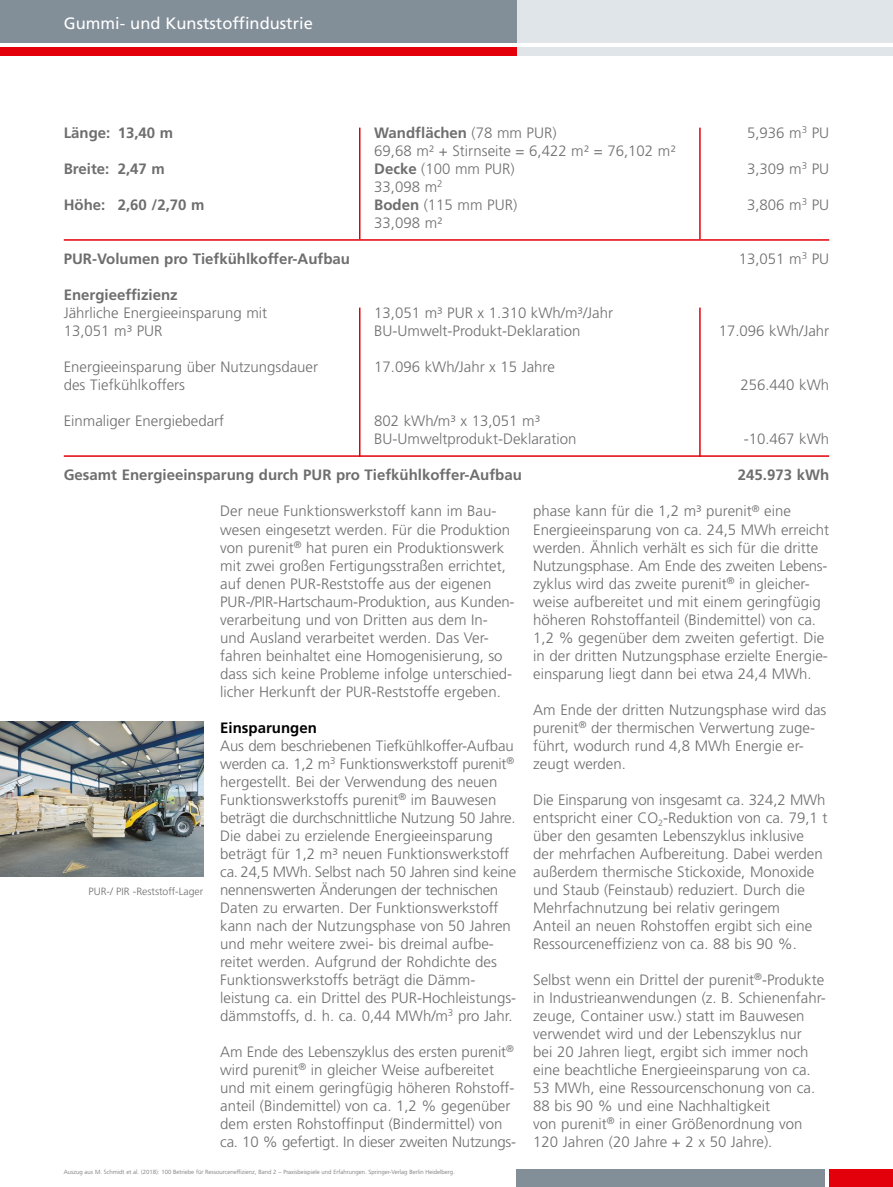
<style>
.page{position:relative;width:893px;height:1187px;background:#fff}
.page>*{position:absolute;margin:0;border:0;box-sizing:border-box;transform-origin:0 0}
.t1{font:16.5px "Frutiger LT Std";color:#fff}
.Fließtext_100{font:300 15px/18px "Frutiger LT Std";color:#6e6e6e}
.Zwischenhead_100{font:700 15px "Frutiger LT Std";color:#6e6e6e}
.Zwischenhead_100-2{font:300 15px "Frutiger LT Std";color:#6e6e6e}
.Fließtext_100-2{font:700 15px "Frutiger LT Std";color:#6e6e6e}
.Zwischenhead_100-3{font:700 15px "Frutiger LT Std";color:#000}
.Bildunterschriften_1{font:300 10.5px "Frutiger LT Std";color:#6e6e6e}
.t2{font:300 6px "Frutiger LT Std";color:#6e6e6e}
.s1{font-weight:300}
.s2{font-weight:700}
</style>
<div class="page">
<div style="left:516px;top:0;width:377px;height:43px;background:#dfe5e8"></div>
<div style="left:516px;top:47px;width:377px;height:8px;background:#dfe5e8"></div>
<div style="left:0;top:0;width:516px;height:43px;background:#828e98"></div>
<div style="left:0;top:47px;width:516px;height:8px;background:#e3000b"></div>
<div style="left:516px;top:1169px;width:309px;height:17px;background:#828e98"></div>
<div style="left:829px;top:1169px;width:64px;height:17px;background:#e3000b"></div>
<hr style="left:64px;top:239px;width:765px;height:2px;background:#e3000b">
<hr style="left:359px;top:128px;width:1px;height:111px;background:#e3000b">
<hr style="left:699px;top:128px;width:2px;height:111px;background:#e3000b">
<hr style="left:359px;top:307px;width:1px;height:150px;background:#e3000b">
<hr style="left:699px;top:307px;width:2px;height:150px;background:#e3000b">
<hr style="left:64px;top:455px;width:765px;height:2px;background:#e3000b">
<img style="left:0;top:721px;width:203px;height:155px">
<p class="t1" style="left:64px;top:14px;width:251px">Gummi- und Kunststoffindustrie</p>
<p class="Zwischenhead_100" style="left:64px;top:124px;width:111px">Länge: 13,40 m</p>
<p class="Zwischenhead_100" style="left:64px;top:160px;width:103px">Breite: 2,47 m</p>
<p class="Zwischenhead_100" style="left:64px;top:196px;width:142px">Höhe: 2,60 /2,70 m</p>
<p class="Fließtext_100-2" style="left:374px;top:124px;width:184px">Wandflächen <span class="s1">(78 mm PUR)</span></p>
<p class="Fließtext_100" style="left:374px;top:142px;width:303px">69,68 m² + Stirnseite = 6,422 m² = 76,102 m²</p>
<p class="Fließtext_100" style="left:374px;top:160px;width:142px"><span class="s2">Decke</span> (100 mm PUR)</p>
<p class="Fließtext_100" style="left:374px;top:178px;width:70px">33,098 m<sup>2</sup></p>
<p class="Fließtext_100" style="left:374px;top:196px;width:144px"><span class="s2">Boden</span> (115 mm PUR)</p>
<p class="Fließtext_100" style="left:374px;top:214px;width:70px">33,098 m²</p>
<p class="Zwischenhead_100" style="left:64px;top:250px;width:288px">PUR-Volumen pro Tiefkühlkoffer-Aufbau</p>
<p class="Zwischenhead_100" style="left:64px;top:286px;width:115px">Energieeffizienz</p>
<p class="Zwischenhead_100-2" style="left:64px;top:305px;width:205px">Jährliche Energieeinsparung mit</p>
<p class="Zwischenhead_100-2" style="left:64px;top:323px;width:100px">13,051 m³ PUR</p>
<p class="Zwischenhead_100-2" style="left:64px;top:359px;width:256px">Energieeinsparung über Nutzungsdauer</p>
<p class="Zwischenhead_100-2" style="left:64px;top:377px;width:123px">des Tiefkühlkoffers</p>
<p class="Zwischenhead_100-2" style="left:64px;top:413px;width:162px">Einmaliger Energiebedarf</p>
<p class="Fließtext_100" style="left:374px;top:304px;width:240px">13,051 m³ PUR x 1.310 kWh/m³/Jahr</p>
<p class="Fließtext_100" style="left:374px;top:322px;width:208px">BU-Umwelt-Produkt-Deklaration</p>
<p class="Fließtext_100" style="left:374px;top:358px;width:182px">17.096 kWh/Jahr x 15 Jahre</p>
<p class="Fließtext_100" style="left:374px;top:412px;width:167px">802 kWh/m³ x 13,051 m³</p>
<p class="Fließtext_100" style="left:374px;top:430px;width:204px">BU-Umweltprodukt-Deklaration</p>
<p class="Zwischenhead_100" style="left:64px;top:466px;width:460px">Gesamt Energieeinsparung durch PUR pro Tiefkühlkoffer-Aufbau</p>
<p class="Fließtext_100" style="left:747px;top:124px;width:84px">5,936 m<sup>3</sup> PU</p>
<p class="Fließtext_100" style="left:747px;top:160px;width:84px">3,309 m<sup>3</sup> PU</p>
<p class="Fließtext_100" style="left:747px;top:196px;width:84px">3,806 m<sup>3</sup> PU</p>
<p class="Fließtext_100" style="left:739px;top:250px;width:92px">13,051 m<sup>3</sup> PU</p>
<p class="Fließtext_100" style="left:719px;top:322px;width:112px">17.096 kWh/Jahr</p>
<p class="Fließtext_100" style="left:740px;top:376px;width:90px">256.440 kWh</p>
<p class="Fließtext_100" style="left:744px;top:430px;width:87px">-10.467 kWh</p>
<p class="Fließtext_100-2" style="left:738px;top:466px;width:93px">245.973 kWh</p>
<p class="Bildunterschriften_1" style="left:89px;top:884px;width:116px">PUR-/ PIR -Reststoff-Lager</p>
<p class="Fließtext_100" style="left:220px;top:502px;width:296px">Der neue Funktionswerkstoff kann im Bau&shy;wesen eingesetzt werden. Für die Produktion von purenit<sup>®</sup> hat puren ein Produktionswerk mit zwei großen Fertigungsstraßen errichtet, auf denen PUR-Reststoffe aus der eigenen PUR-/PIR-Hartschaum-Produktion, aus Kunden&shy;verarbeitung und von Dritten aus dem In&shy;und Ausland verarbeitet werden. Das Ver&shy;fahren beinhaltet eine Homogenisierung, so dass sich keine Probleme infolge unterschied&shy;licher Herkunft der PUR-Reststoffe ergeben.</p>
<p class="Zwischenhead_100-3" style="left:220px;top:718px;width:98px">Einsparungen</p>
<p class="Fließtext_100" style="left:220px;top:736px;width:297px">Aus dem beschriebenen Tiefkühlkoffer-Aufbau werden ca. 1,2 m<sup>3</sup> Funktionswerkstoff purenit<sup>® </sup>hergestellt. Bei der Verwendung des neuen Funktionswerkstoffs purenit<sup>®</sup> im Bauwesen beträgt die durchschnittliche Nutzung 50 Jahre.<br>Die dabei zu erzielende Energieeinsparung beträgt für 1,2 m³ neuen Funktionswerkstoff ca. 24,5 MWh. Selbst nach 50 Jahren sind keine nennenswerten Änderungen der technischen Daten zu erwarten. Der Funktionswerkstoff kann nach der Nutzungsphase von 50 Jahren und mehr weitere zwei- bis dreimal aufbe&shy;reitet werden. Aufgrund der Rohdichte des Funktionswerkstoffs beträgt die Dämm&shy;leistung ca. ein Drittel des PUR-Hochleistungs&shy;dämmstoffs, d. h. ca. 0,44 MWh/m<sup>3</sup> pro Jahr.</p>
<p class="Fließtext_100" style="left:220px;top:1042px;width:297px">Am Ende des Lebenszyklus des ersten purenit<sup>® </sup>wird purenit<sup>®</sup> in gleicher Weise aufbereitet und mit einem geringfügig höheren Rohstoff&shy;anteil (Bindemittel) von ca. 1,2 % gegenüber dem ersten Rohstoffinput (Bindermittel) von ca. 10 % gefertigt. In dieser zweiten Nutzungs-</p>
<p class="t2" style="left:64px;top:1168px;width:393px">Auszug aus M. Schmidt et al. (2018): 100 Betriebe für Ressourceneffizienz, Band 2 – Praxisbeispiele und Erfahrungen. Springer-Verlag Berlin Heidelberg.</p>
<p class="Fließtext_100" style="left:533px;top:502px;width:297px">phase kann für die 1,2 m³ purenit<sup>®</sup> eine Energieeinsparung von ca. 24,5 MWh erreicht werden. Ähnlich verhält es sich für die dritte Nutzungsphase. Am Ende des zweiten Lebens&shy;zyklus wird das zweite purenit<sup>®</sup> in gleicher&shy;weise aufbereitet und mit einem geringfügig höheren Rohstoffanteil (Bindemittel) von ca.<br>1,2 % gegenüber dem zweiten gefertigt. Die in der dritten Nutzungsphase erzielte Energie&shy;einsparung liegt dann bei etwa 24,4 MWh.</p>
<p class="Fließtext_100" style="left:533px;top:700px;width:295px">Am Ende der dritten Nutzungsphase wird das purenit<sup>®</sup> der thermischen Verwertung zuge&shy;führt, wodurch rund 4,8 MWh Energie er&shy;zeugt werden.</p>
<p class="Fließtext_100" style="left:533px;top:790px;width:296px">Die Einsparung von insgesamt ca. 324,2 MWh entspricht einer CO<sub>2</sub>-Reduktion von ca. 79,1 t über den gesamten Lebenszyklus inklusive der mehrfachen Aufbereitung. Dabei werden außerdem thermische Stickoxide, Monoxide und Staub (Feinstaub) reduziert. Durch die Mehrfachnutzung bei relativ geringem<br>Anteil an neuen Rohstoffen ergibt sich eine Ressourceneffizienz von ca. 88 bis 90 %.</p>
<p class="Fließtext_100" style="left:533px;top:970px;width:294px">Selbst wenn ein Drittel der purenit<sup>®</sup>-Produkte in Industrieanwendungen (z. B. Schienenfahr&shy;zeuge, Container usw.) statt im Bauwesen verwendet wird und der Lebenszyklus nur<br>bei 20 Jahren liegt, ergibt sich immer noch eine beachtliche Energieeinsparung von ca.<br>53 MWh, eine Ressourcenschonung von ca.<br>88 bis 90 % und eine Nachhaltigkeit<br>von purenit<sup>®</sup> in einer Größenordnung von 120 Jahren (20 Jahre + 2 x 50 Jahre).</p>
</div>
